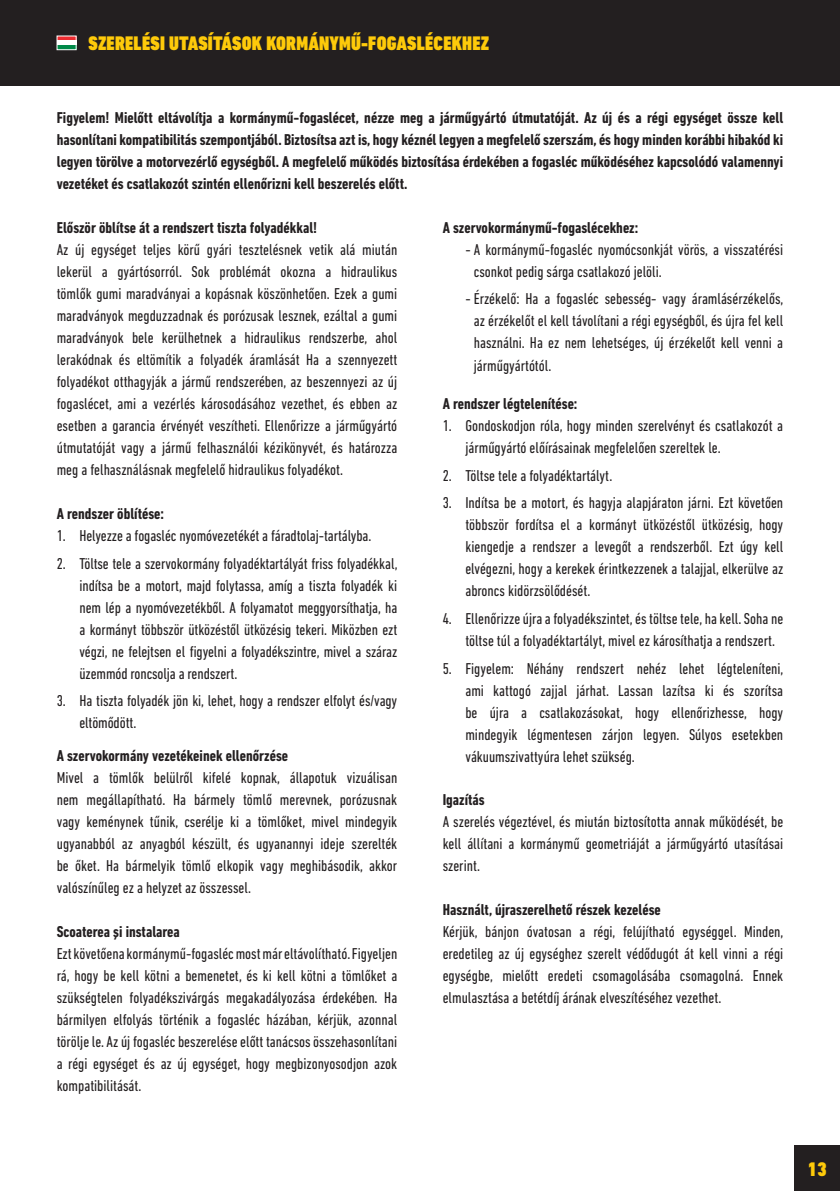
<style>
.page{position:relative;width:840px;height:1191px;background:#fff}
.page>*{position:absolute;margin:0;border:0;box-sizing:border-box;transform-origin:0 0}
.t1{font:900 condensed 20px "DIN Next LT Pro";letter-spacing:.01em;color:#feca0a}
.Brød{font:condensed 16px/22px "DIN Next LT Pro";color:#231f20;text-align:justify}
.Liste{font:condensed 16px/22px "DIN Next LT Pro";color:#231f20;text-align:justify}
.Overunderskrift{font:700 condensed 16px/22px "DIN Next LT Pro";color:#231f20;text-align:justify}
.Mellemrubrik{font:700 condensed 16px "DIN Next LT Pro";color:#231f20}
</style>
<div class="page">
<div style="left:794px;top:1145px;width:45px;height:46px;background:#231f20"></div>
<div style="left:0;top:0;width:839px;height:85px;background:#231f20"></div>
<hr style="left:57px;top:36px;width:19px;height:4px;background:#ee2b30">
<div style="left:57px;top:40px;width:19px;height:5px;background:#fff"></div>
<div style="left:57px;top:45px;width:19px;height:5px;background:#008948"></div>
<div style="left:57px;top:36px;width:19px;height:14px;border:1px solid #fff"></div>
<p class="t1" style="left:88px;top:32px;width:402px">SZERELÉSI UTASÍTÁSOK KORMÁNYMŰ-FOGASLÉCEKHEZ</p>
<p class="Overunderskrift" style="left:57px;top:106px;width:727px">Figyelem! Mielőtt eltávolítja a kormánymű-fogaslécet, nézze meg a járműgyártó útmutatóját. Az új és a régi egységet össze kell hasonlítani kompatibilitás szempontjából. Biztosítsa azt is, hogy kéznél legyen a megfelelő szerszám, és hogy minden korábbi hibakód ki legyen törölve a motorvezérlő egységből. A megfelelő működés biztosítása érdekében a fogasléc működéséhez kapcsolódó valamennyi vezetéket és csatlakozót szintén ellenőrizni kell beszerelés előtt.</p>
<p class="Mellemrubrik" style="left:57px;top:218px;width:262px">Először öblítse át a rendszert tiszta folyadékkal!</p>
<p class="Brød" style="left:57px;top:238px;width:342px">Az új egységet teljes körű gyári tesztelésnek vetik alá miután lekerül a gyártósorról. Sok problémát okozna a hidraulikus tömlők gumi maradványai a kopásnak köszönhetően. Ezek a gumi maradványok megduzzadnak és porózusak lesznek, ezáltal a gumi maradványok bele kerülhetnek a hidraulikus rendszerbe, ahol lerakódnak és eltömítik a folyadék áramlását Ha a szennyezett folyadékot otthagyják a jármű rendszerében, az beszennyezi az új fogaslécet, ami a vezérlés károsodásához vezethet, és ebben az esetben a garancia érvényét veszítheti. Ellenőrizze a járműgyártó útmutatóját vagy a jármű felhasználói kézikönyvét, és határozza meg a felhasználásnak megfelelő hidraulikus folyadékot.</p>
<p class="Mellemrubrik" style="left:57px;top:504px;width:109px">A rendszer öblítése:</p>
<p class="Liste" style="left:57px;top:524px;width:316px">1. Helyezze a fogasléc nyomóvezetékét a fáradtolaj-tartályba.</p>
<p class="Liste" style="left:79px;top:552px;width:319px;text-indent:-23px">2. Töltse tele a szervokormány folyadéktartályát friss folyadékkal, indítsa be a motort, majd folytassa, amíg a tiszta folyadék ki nem lép a nyomóvezetékből. A folyamatot meggyorsíthatja, ha a kormányt többször ütközéstől ütközésig tekeri. Miközben ezt végzi, ne felejtsen el figyelni a folyadékszintre, mivel a száraz üzemmód roncsolja a rendszert.</p>
<p class="Liste" style="left:79px;top:689px;width:319px;text-indent:-23px">3. Ha tiszta folyadék jön ki, lehet, hogy a rendszer elfolyt és/vagy eltömődött.</p>
<p class="Mellemrubrik" style="left:57px;top:746px;width:233px">A szervokormány vezetékeinek ellenőrzése</p>
<p class="Brød" style="left:57px;top:766px;width:342px">Mivel a tömlők belülről kifelé kopnak, állapotuk vizuálisan nem megállapítható. Ha bármely tömlő merevnek, porózusnak vagy keménynek tűnik, cserélje ki a tömlőket, mivel mindegyik ugyanabból az anyagból készült, és ugyanannyi ideje szerelték be őket. Ha bármelyik tömlő elkopik vagy meghibásodik, akkor valószínűleg ez a helyzet az összessel.</p>
<p class="Mellemrubrik" style="left:57px;top:922px;width:124px">Scoaterea şi instalarea</p>
<p class="Brød" style="left:57px;top:942px;width:342px">Ezt követőena kormánymű-fogasléc most már eltávolítható. Figyeljen rá, hogy be kell kötni a bemenetet, és ki kell kötni a tömlőket a szükségtelen folyadékszivárgás megakadályozása érdekében. Ha bármilyen elfolyás történik a fogasléc házában, kérjük, azonnal törölje le. Az új fogasléc beszerelése előtt tanácsos összehasonlítani a régi egységet és az új egységet, hogy megbizonyosodjon azok kompatibilitását.</p>
<p class="Mellemrubrik" style="left:442px;top:218px;width:197px">A szervokormánymű-fogaslécekhez:</p>
<p class="Liste" style="left:473px;top:238px;width:311px;text-indent:-8px">- A kormánymű-fogasléc nyomócsonkját vörös, a visszatérési csonkot pedig sárga csatlakozó jelöli.</p>
<p class="Liste" style="left:473px;top:288px;width:311px;text-indent:-8px">- Érzékelő: Ha a fogasléc sebesség- vagy áramlásérzékelős, az érzékelőt el kell távolítani a régi egységből, és újra fel kell használni. Ha ez nem lehetséges, új érzékelőt kell venni a járműgyártótól.</p>
<p class="Mellemrubrik" style="left:442px;top:394px;width:136px">A rendszer légtelenítése:</p>
<p class="Liste" style="left:465px;top:414px;width:319px;text-indent:-23px">1. Gondoskodjon róla, hogy minden szerelvényt és csatlakozót a járműgyártó előírásainak megfelelően szereltek le.</p>
<p class="Liste" style="left:442px;top:464px;width:171px">2. Töltse tele a folyadéktartályt.</p>
<p class="Liste" style="left:465px;top:491px;width:319px;text-indent:-23px">3. Indítsa be a motort, és hagyja alapjáraton járni. Ezt követően többször fordítsa el a kormányt ütközéstől ütközésig, hogy kiengedje a rendszer a levegőt a rendszerből. Ezt úgy kell elvégezni, hogy a kerekek érintkezzenek a talajjal, elkerülve az abroncs kidörzsölődését.</p>
<p class="Liste" style="left:465px;top:607px;width:319px;text-indent:-23px">4. Ellenőrizze újra a folyadékszintet, és töltse tele, ha kell. Soha ne töltse túl a folyadéktartályt, mivel ez károsíthatja a rendszert.</p>
<p class="Liste" style="left:465px;top:657px;width:319px;text-indent:-23px">5. Figyelem: Néhány rendszert nehéz lehet légteleníteni, ami kattogó zajjal járhat. Lassan lazítsa ki és szorítsa be újra a csatlakozásokat, hogy ellenőrizhesse, hogy mindegyik légmentesen zárjon legyen. Súlyos esetekben vákuumszivattyúra lehet szükség.</p>
<p class="Mellemrubrik" style="left:442px;top:790px;width:43px">Igazítás</p>
<p class="Brød" style="left:442px;top:810px;width:342px">A szerelés végeztével, és miután biztosította annak működését, be kell állítani a kormánymű geometriáját a járműgyártó utasításai szerint.</p>
<p class="Mellemrubrik" style="left:442px;top:900px;width:220px">Használt, újraszerelhető részek kezelése</p>
<p class="Brød" style="left:442px;top:920px;width:342px">Kérjük, bánjon óvatosan a régi, felújítható egységgel. Minden, eredetileg az új egységhez szerelt védődugót át kell vinni a régi egységbe, mielőtt eredeti csomagolásába csomagolná. Ennek elmulasztása a betétdíj árának elveszítéséhez vezethet.</p>
<p class="t1" style="left:807px;top:1157px;width:20px">13</p>
</div>
